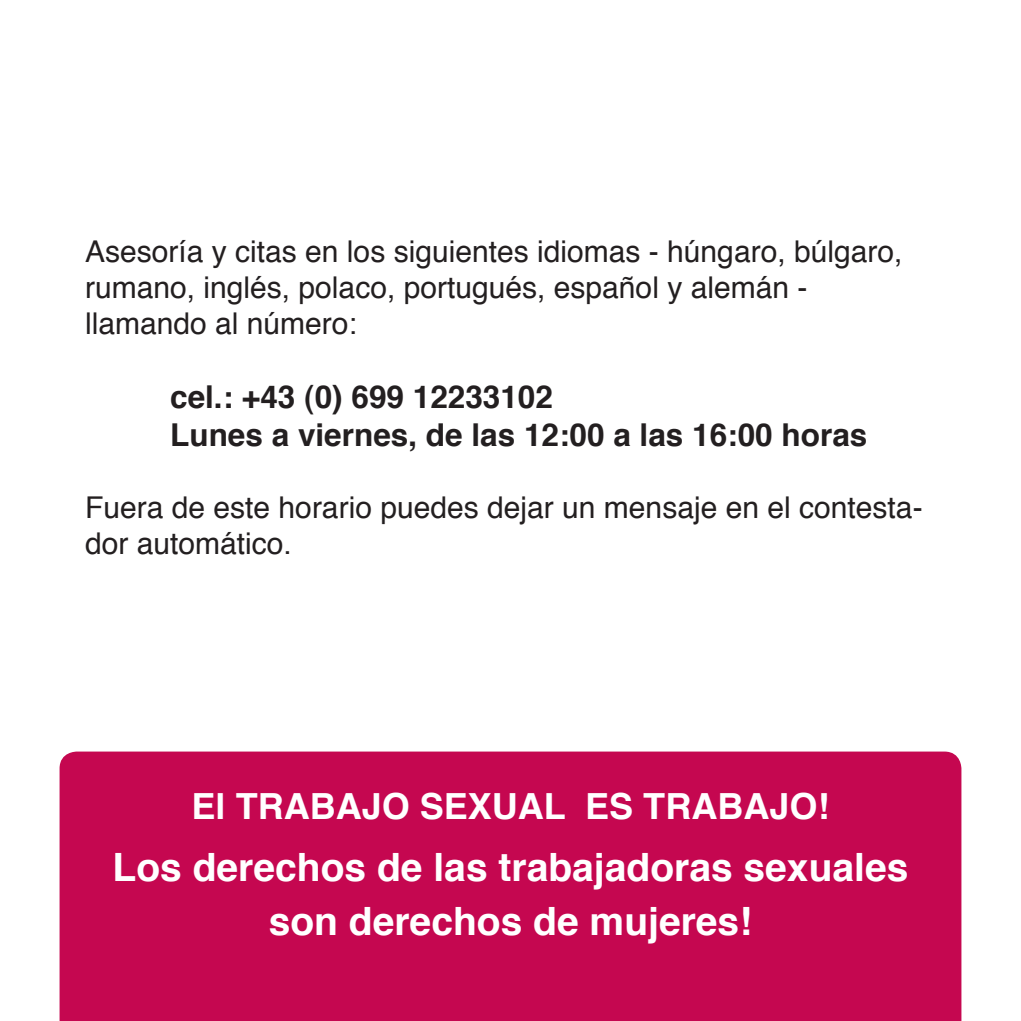
<style>
.page{position:relative;width:1021px;height:1021px;background:#fff}
.page>*{position:absolute;margin:0;border:0;box-sizing:border-box;transform-origin:0 0}
.t1{font:700 39px/54px "Helvetica";color:#fff;text-align:center}
.t2{font:700 36px "Helvetica";color:#fff}
.t3{font:700 31.5px/37.8px "Helvetica";color:#231f20}
.t4{font:30px/36px "Helvetica";color:#231f20}
</style>
<div class="page">
<div style="left:60px;top:751px;width:901px;height:269px;background:#c50750"></div>
<p class="t4" style="left:85px;top:234px;width:819px">Asesoría y citas en los siguientes idiomas - húngaro, búlgaro, rumano, inglés, polaco, portugués, español y alemán - llamando al número:</p>
<p class="t3" style="left:170px;top:378px;width:698px">cel.: +43 (0) 699 12233102<br>Lunes a viernes, de las 12:00 a las 16:00 horas</p>
<p class="t4" style="left:85px;top:490px;width:839px">Fuera de este horario puedes dejar un mensaje en el contesta&shy;dor automático.</p>
<p class="t2" style="left:192px;top:777px;width:639px">El TRABAJO SEXUAL ES TRABAJO!</p>
<h1 class="t1" style="left:112px;top:840px;width:797px">Los derechos de las trabajadoras sexuales son derechos de mujeres!</h1>
</div>
